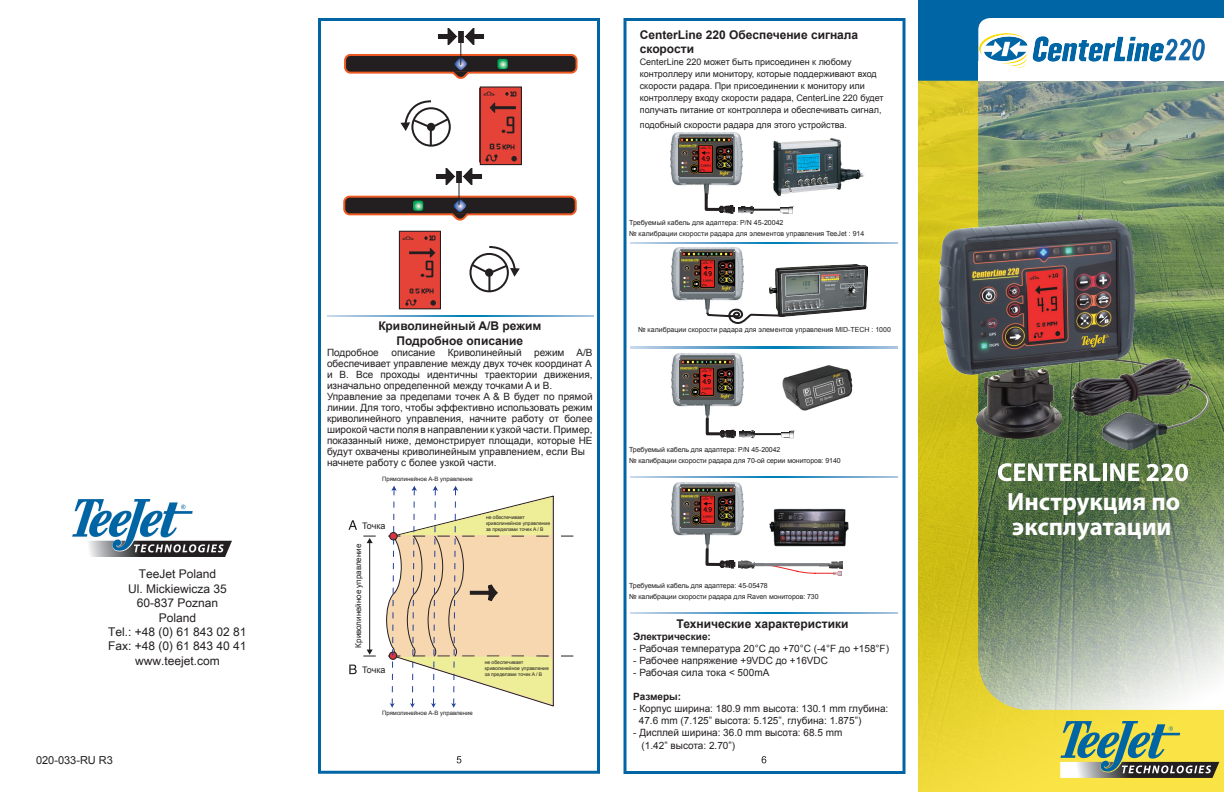
<style>
.page{position:relative;width:1224px;height:792px;background:#fff}
.page>*{position:absolute;margin:0;border:0;box-sizing:border-box;transform-origin:0 0}
.t1{font:700 25px "Myriad Pro";color:#fff}
.t2{font:700 12px "Arial";color:#231f20}
.t3{font:12px "Arial Unicode MS";color:#231f20}
.t4{font:11px "Arial";color:#231f20}
.t5{font:10px/11px "Arial";color:#231f20}
.t6{font:700 10px "Arial";color:#231f20}
.t7{font:9px/12px "Arial";color:#231f20}
.t8{font:8px "Arial";color:#231f20}
.t9{font:7px "Arial";letter-spacing:-.01em;color:#231f20}
.t10{font:6px "Arial";color:#231f20}
.t11{font:5px "Arial";color:#231f20}
</style>
<div class="page">
<img style="left:918px;top:81px;width:306px;height:711px">
<svg style="left:998px;top:463px;width:102px;height:18px"></svg>
<hr style="left:1103px;top:463px;width:4px;height:18px;background:#fff">
<svg style="left:1110px;top:463px;width:29px;height:18px"></svg>
<svg style="left:1147px;top:464px;width:41px;height:17px"></svg>
<img style="left:73px;top:500px;width:159px;height:57px">
<div style="left:318px;top:18px;width:282px;height:756px;border:3px solid #0065a4"></div>
<div style="left:345px;top:55px;width:232px;height:18px;background:#231f20;border-radius:5px"></div>
<div style="left:344px;top:54px;width:234px;height:20px;border:2px solid #ef5a22;border-radius:5px"></div>
<svg style="left:498px;top:59px;width:10px;height:10px"></svg>
<svg style="left:449px;top:46px;width:23px;height:33px"></svg>
<img style="left:438px;top:28px;width:46px;height:18px">
<svg style="left:400px;top:100px;width:51px;height:47px"></svg>
<div style="left:344px;top:197px;width:232px;height:17px;background:#231f20;border-radius:5px"></div>
<div style="left:343px;top:196px;width:234px;height:19px;border:2px solid #ef5a22;border-radius:5px"></div>
<svg style="left:413px;top:201px;width:10px;height:10px"></svg>
<div style="left:469px;top:253px;width:40px;height:39px;border:2px solid #231f20;border-radius:50%"></div>
<svg style="left:470px;top:246px;width:50px;height:47px"></svg>
<svg style="left:448px;top:186px;width:23px;height:35px"></svg>
<img style="left:436px;top:168px;width:46px;height:18px">
<svg style="left:327px;top:315px;width:267px;height:1px"></svg>
<svg style="left:349px;top:520px;width:8px;height:10px"></svg>
<svg style="left:349px;top:665px;width:8px;height:9px"></svg>
<svg style="left:363px;top:486px;width:210px;height:222px"></svg>
<svg style="left:457px;top:756px;width:4px;height:7px"></svg>
<img style="left:770px;top:264px;width:98px;height:52px">
<div style="left:624px;top:18px;width:282px;height:756px;border:3px solid #0065a4"></div>
<svg style="left:631px;top:242px;width:266px;height:2px"></svg>
<img style="left:670px;top:133px;width:72px;height:59px">
<img style="left:773px;top:138px;width:91px;height:58px">
<img style="left:679px;top:137px;width:54px;height:40px">
<svg style="left:704px;top:192px;width:50px;height:22px"></svg>
<hr style="left:753px;top:209px;width:34px;height:2px;background:#231f20">
<svg style="left:781px;top:206px;width:13px;height:8px"></svg>
<img style="left:672px;top:247px;width:72px;height:63px">
<img style="left:680px;top:251px;width:54px;height:40px">
<svg style="left:706px;top:308px;width:81px;height:16px"></svg>
<svg style="left:630px;top:347px;width:267px;height:1px"></svg>
<img style="left:782px;top:365px;width:71px;height:45px">
<img style="left:671px;top:353px;width:72px;height:63px">
<img style="left:680px;top:359px;width:54px;height:40px">
<svg style="left:705px;top:416px;width:50px;height:22px"></svg>
<hr style="left:754px;top:433px;width:34px;height:2px;background:#231f20">
<svg style="left:782px;top:431px;width:13px;height:7px"></svg>
<svg style="left:631px;top:476px;width:266px;height:2px"></svg>
<img style="left:672px;top:482px;width:72px;height:64px">
<img style="left:680px;top:487px;width:54px;height:40px">
<img style="left:769px;top:508px;width:80px;height:39px">
<svg style="left:705px;top:546px;width:30px;height:23px"></svg>
<img style="left:819px;top:561px;width:24px;height:7px">
<img style="left:738px;top:561px;width:26px;height:7px">
<svg style="left:754px;top:564px;width:87px;height:11px"></svg>
<svg style="left:631px;top:613px;width:266px;height:1px"></svg>
<svg style="left:762px;top:756px;width:4px;height:7px"></svg>
<svg style="left:918px;top:0;width:306px;height:81px"></svg>
<img style="left:939px;top:219px;width:269px;height:220px">
<div style="left:480px;top:87px;width:41px;height:78px;background:#e54238"></div>
<div style="left:480px;top:86px;width:42px;height:79px;border:1px solid #231f20"></div>
<img style="left:489px;top:103px;width:27px;height:10px">
<svg style="left:483px;top:91px;width:12px;height:5px"></svg>
<svg style="left:505px;top:91px;width:12px;height:6px"></svg>
<img style="left:501px;top:129px;width:4px;height:4px">
<img style="left:507px;top:116px;width:8px;height:17px">
<svg style="left:485px;top:143px;width:32px;height:19px"></svg>
<div style="left:399px;top:231px;width:41px;height:78px;background:#e54238"></div>
<div style="left:399px;top:231px;width:42px;height:78px;border:1px solid #231f20"></div>
<img style="left:409px;top:248px;width:26px;height:10px">
<svg style="left:402px;top:236px;width:12px;height:4px"></svg>
<svg style="left:424px;top:235px;width:12px;height:6px"></svg>
<img style="left:420px;top:273px;width:4px;height:4px">
<img style="left:426px;top:261px;width:8px;height:17px">
<svg style="left:405px;top:288px;width:31px;height:18px"></svg>
<svg style="left:1060px;top:721px;width:159px;height:57px;background:#9ea966"></svg>
<p class="t3" style="left:139px;top:566px;width:79px">TeeJet Poland</p>
<p class="t3" style="left:128px;top:580px;width:100px">Ul. Mickiewicza 35</p>
<p class="t3" style="left:137px;top:594px;width:83px">60-837 Poznan</p>
<p class="t3" style="left:159px;top:609px;width:39px">Poland</p>
<p class="t3" style="left:108px;top:623px;width:140px">Tel.: +48 (0) 61 843 02 81</p>
<p class="t3" style="left:108px;top:638px;width:140px">Fax: +48 (0) 61 843 40 41</p>
<p class="t3" style="left:135px;top:652px;width:86px">www.teejet.com</p>
<p class="t4" style="left:36px;top:753px;width:79px">020-033-RU R3</p>
<p class="t2" style="left:378px;top:318px;width:164px">Криволинейный A/B режим</p>
<p class="t2" style="left:396px;top:332px;width:128px">Подробное описание</p>
<p class="t5" style="left:327px;top:347px;width:53px">Подробное</p>
<p class="t5" style="left:391px;top:347px;width:45px">описание</p>
<p class="t5" style="left:448px;top:347px;width:75px">Криволинейный</p>
<p class="t5" style="left:327px;top:347px;width:267px;text-align:right">режим A/B<br>обеспечивает управление между двух точек координат A</p>
<p class="t5" style="left:327px;top:369px;width:267px">и B. Все проходы идентичны траектории движения, изначально определенной между точками A и B.</p>
<p class="t5" style="left:327px;top:391px;width:267px;text-align:justify">Управление за пределами точек A &amp; B будет по прямой линии. Для того, чтобы эффективно использовать режим криволинейного управления, начните работу от более широкой части поля в направлении к узкой части. Пример, показанный ниже, демонстрирует площади, которые НЕ будут охвачены криволинейным управлением, если Вы</p>
<p class="t5" style="left:327px;top:457px;width:171px">начнете работу с более узкой части.</p>
<p class="t10" style="left:382px;top:475px;width:92px">Прямолинейное A-B управление</p>
<p class="t7" style="left:362px;top:519px;width:25px">Точка</p>
<p class="t8" style="left:353px;top:648px;width:105px;rotate:-90deg">Криволинейное управление</p>
<p class="t7" style="left:362px;top:663px;width:25px">Точка</p>
<p class="t11" style="left:486px;top:514px;width:40px">не обеспечивает</p>
<p class="t11" style="left:486px;top:520px;width:66px">криволинейное управление</p>
<p class="t11" style="left:486px;top:526px;width:59px">за пределами точек A / B</p>
<p class="t11" style="left:485px;top:659px;width:40px">не обеспечивает</p>
<p class="t11" style="left:485px;top:665px;width:66px">криволинейное управление</p>
<p class="t11" style="left:485px;top:671px;width:59px">за пределами точек A / B</p>
<p class="t10" style="left:382px;top:709px;width:92px">Прямолинейное A-B управление</p>
<p class="t2" style="left:640px;top:27px;width:220px">CenterLine 220 Обеспечение сигнала</p>
<p class="t2" style="left:640px;top:41px;width:56px">скорости</p>
<p class="t7" style="left:640px;top:56px;width:245px">CenterLine 220 может быть присоединен к любому контроллеру или монитору, которые поддерживают вход скорости радара. При присоединении к монитору или контроллеру входу скорости радара, CenterLine 220 будет получать питание от контроллера и обеспечивать сигнал,</p>
<p class="t7" style="left:640px;top:119px;width:209px">подобный скорости радара для этого устройства.</p>
<p class="t9" style="left:629px;top:218px;width:156px">Требуемый кабель для адаптера: P/N 45-20042</p>
<p class="t9" style="left:629px;top:229px;width:237px">№ калибрации скорости радара для элементов управления TeeJet : 914</p>
<p class="t9" style="left:638px;top:325px;width:254px">№ калибрации скорости радара для элементов управления MID-TECH : 1000</p>
<p class="t9" style="left:629px;top:445px;width:153px">Требуемый кабель для адаптера: P/N 45-20042</p>
<p class="t9" style="left:629px;top:456px;width:213px">№ калибрации скорости радара для 70-ой серии мониторов: 9140</p>
<p class="t9" style="left:629px;top:581px;width:140px">Требуемый кабель для адаптера: 45-05478</p>
<p class="t9" style="left:629px;top:592px;width:191px">№ калибрации скорости радара для Raven мониторов: 730</p>
<p class="t2" style="left:677px;top:616px;width:173px">Технические характеристики</p>
<p class="t6" style="left:633px;top:630px;width:79px">Электрические:</p>
<p class="t5" style="left:633px;top:643px;width:257px">- Рабочая температура 20°C до +70°C (-4°F до +158°F)</p>
<p class="t5" style="left:633px;top:655px;width:196px">- Рабочее напряжение +9VDC до +16VDC</p>
<p class="t5" style="left:633px;top:667px;width:138px">- Рабочая сила тока &lt; 500mA</p>
<p class="t6" style="left:633px;top:690px;width:49px">Размеры:</p>
<p class="t5" style="left:639px;top:703px;width:251px;line-height:12px;text-indent:-6px">- Корпус ширина: 180.9 mm высота: 130.1 mm глубина:<br>47.6 mm (7.125” высота: 5.125”, глубина: 1.875”)</p>
<p class="t5" style="left:633px;top:727px;width:211px">- Дисплей ширина: 36.0 mm высота: 68.5 mm</p>
<p class="t5" style="left:642px;top:740px;width:95px">(1.42” высота: 2.70”)</p>
<p class="t1" style="left:1007px;top:485px;width:174px">Инструкция по</p>
<p class="t1" style="left:1012px;top:510px;width:161px">эксплуатации</p>
</div>
